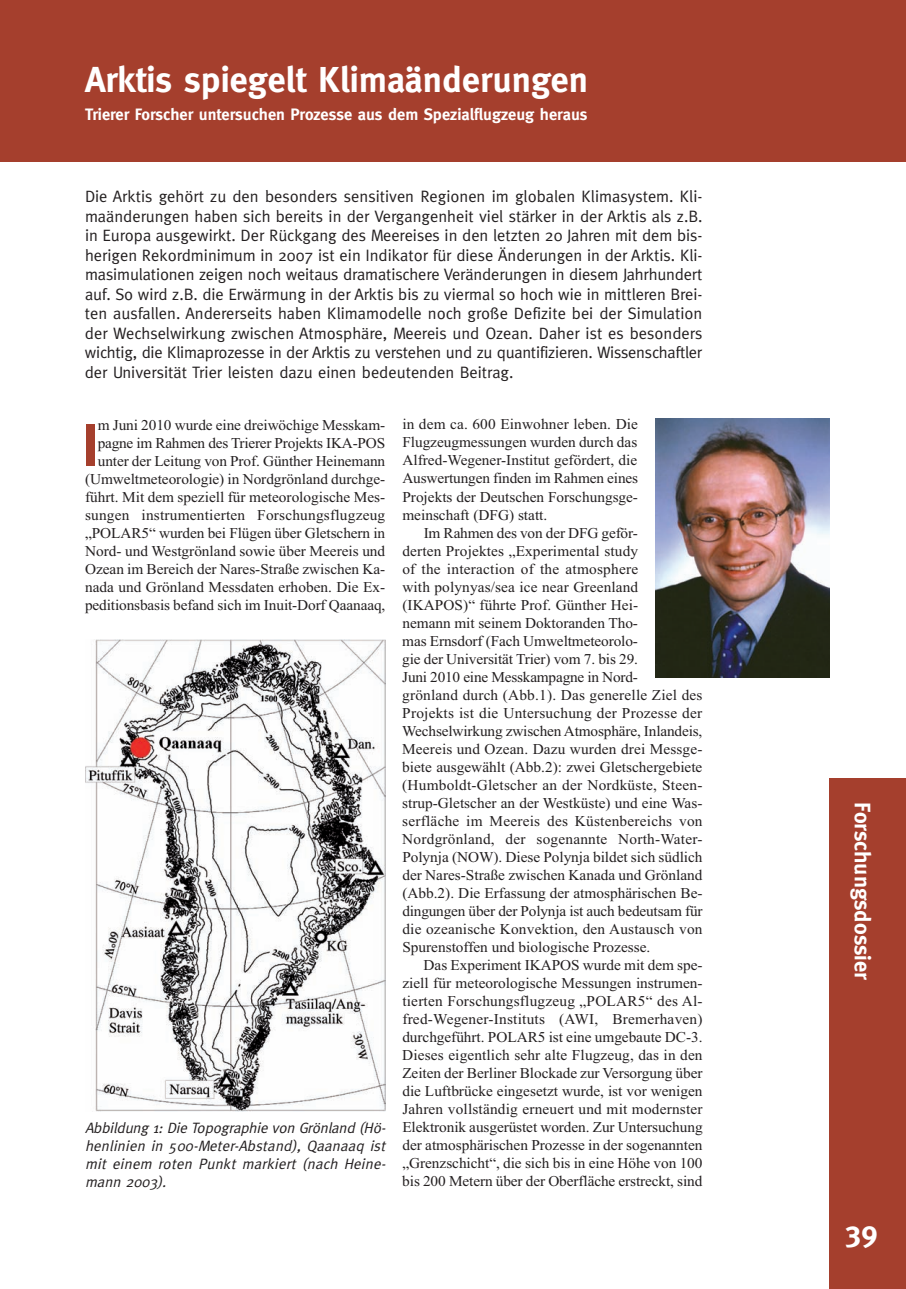
<style>
.page{position:relative;width:906px;height:1289px;background:#fff}
.page>*{position:absolute;margin:0;border:0;box-sizing:border-box;transform-origin:0 0}
.t1{font:700 59.85px "Frutiger";color:#a53f2d}
.t2{font:700 36px "Meta";color:#fff}
.t3{font:700 30px "Meta";color:#fff}
.t4{font:700 22.5px "Meta";color:#fff}
.t5{font:16.5px/19.5px "Meta";color:#231f20;text-align:justify}
.t6{font:700 16.5px "Meta";color:#fff}
.t7{font:15px/18px "Times New Roman";color:#231f20;text-align:justify}
.t8{font:italic 15px/18px "Meta";letter-spacing:.005em;color:#231f20;text-align:justify}
</style>
<div class="page">
<div style="left:829px;top:778px;width:77px;height:510px;background:#a53f2d"></div>
<div style="left:0;top:0;width:906px;height:162px;background:#a53f2d"></div>
<hr style="left:0;top:0;width:1px;height:162px;background:#f47721">
<img style="left:656px;top:419px;width:173px;height:258px">
<img style="left:85px;top:639px;width:300px;height:472px">
<h2 class="t2" style="left:85px;top:59px;width:504px">Arktis spiegelt Klimaänderungen</h2>
<p class="t6" style="left:85px;top:105px;width:504px">Trierer Forscher untersuchen Prozesse aus dem Spezialflugzeug heraus</p>
<p class="t5" style="left:85px;top:187px;width:619px">Die Arktis gehört zu den besonders sensitiven Regionen im globalen Klimasystem. Kli&shy;maänderungen haben sich bereits in der Vergangenheit viel stärker in der Arktis als z.B. in Europa ausgewirkt. Der Rückgang des Meereises in den letzten 20 Jahren mit dem bis&shy;herigen Rekordminimum in 2007 ist ein Indikator für diese Änderungen in der Arktis. Kli&shy;masimulationen zeigen noch weitaus dramatischere Veränderungen in diesem Jahrhundert auf. So wird z.B. die Erwärmung in der Arktis bis zu viermal so hoch wie in mittleren Brei&shy;ten ausfallen. Andererseits haben Klimamodelle noch große Defizite bei der Simulation der Wechselwirkung zwischen Atmosphäre, Meereis und Ozean. Daher ist es besonders wichtig, die Klimaprozesse in der Arktis zu verstehen und zu quantifizieren. Wissenschaftler der Universität Trier leisten dazu einen bedeutenden Beitrag.</p>
<p class="t7" style="left:85px;top:415px;width:302px;text-align:right">m Juni 2010 wurde eine dreiwöchige Messkam&shy;pagne im Rahmen des Trierer Projekts IKA-POS unter der Leitung von Prof. Günther Heinemann (Umweltmeteorologie) in Nordgrönland durchge&shy;führt. Mit dem speziell für meteorologische Mes&shy;sungen instrumentierten Forschungsflugzeug „POLAR5“ wurden bei Flügen über Gletschern in Nord- und Westgrönland sowie über Meereis und Ozean im Bereich der Nares-Straße zwischen Ka&shy;nada und Grönland Messdaten erhoben. Die Ex&shy;peditionsbasis befand sich im Inuit-Dorf Qaanaaq,</p>
<p class="t7" style="left:402px;top:415px;width:237px">in dem ca. 600 Einwohner leben. Die Flugzeugmessungen wurden durch das Alfred-Wegener-Institut gefördert, die Auswertungen finden im Rahmen eines Projekts der Deutschen Forschungsge&shy;meinschaft (DFG) statt.</p>
<h1 class="t1" style="left:82px;top:421px;width:18px">I</h1>
<p class="t7" style="left:402px;top:523px;width:302px;text-align:left;text-indent:21px">Im Rahmen des von der DFG geför-<br>derten Projektes „Experimental study<br>of the interaction of the atmosphere<br>with polynyas/sea ice near Greenland (IKAPOS)“ führte Prof. Günther Hei-<br>nemann mit seinem Doktoranden Tho-<br>mas Ernsdorf (Fach Umweltmeteorolo-<br>gie der Universität Trier) vom 7. bis 29.<br>Juni 2010 eine Messkampagne in Nord-<br>grönland durch (Abb.1). Das generelle Ziel des Projekts ist die Untersuchung der Prozesse der Wechselwirkung zwischen Atmosphäre, Inlandeis, Meereis und Ozean. Dazu wurden drei Messge&shy;biete ausgewählt (Abb.2): zwei Gletschergebiete (Humboldt-Gletscher an der Nordküste, Steen&shy;strup-Gletscher an der Westküste) und eine Was&shy;serfläche im Meereis des Küstenbereichs von Nordgrönland, der sogenannte North-Water-Polynja (NOW). Diese Polynja bildet sich südlich der Nares-Straße zwischen Kanada und Grönland (Abb.2). Die Erfassung der atmosphärischen Be&shy;dingungen über der Polynja ist auch bedeutsam für die ozeanische Konvektion, den Austausch von Spurenstoffen und biologische Prozesse.</p>
<p class="t7" style="left:402px;top:955px;width:302px;text-indent:21px">Das Experiment IKAPOS wurde mit dem spe&shy;ziell für meteorologische Messungen instrumen&shy;tierten Forschungsflugzeug „POLAR5“ des Al&shy;fred-Wegener-Instituts (AWI, Bremerhaven) durchgeführt. POLAR5 ist eine umgebaute DC-3.<br>Dieses eigentlich sehr alte Flugzeug, das in den Zeiten der Berliner Blockade zur Versorgung über die Luftbrücke eingesetzt wurde, ist vor wenigen Jahren vollständig erneuert und mit modernster Elektronik ausgerüstet worden. Zur Untersuchung der atmosphärischen Prozesse in der sogenannten „Grenzschicht“, die sich bis in eine Höhe von 100 bis 200 Metern über der Oberfläche erstreckt, sind</p>
<p class="t8" style="left:85px;top:1118px;width:304px">Abbildung 1: Die Topographie von Grönland (Hö&shy;henlinien in 500-Meter-Abstand), Qaanaaq ist mit einem roten Punkt markiert (nach Heine&shy;mann 2003).</p>
<h3 class="t4" style="left:876px;top:802px;width:179px;rotate:90deg">Forschungsdossier</h3>
<h3 class="t3" style="left:845px;top:1214px;width:34px">39</h3>
</div>
